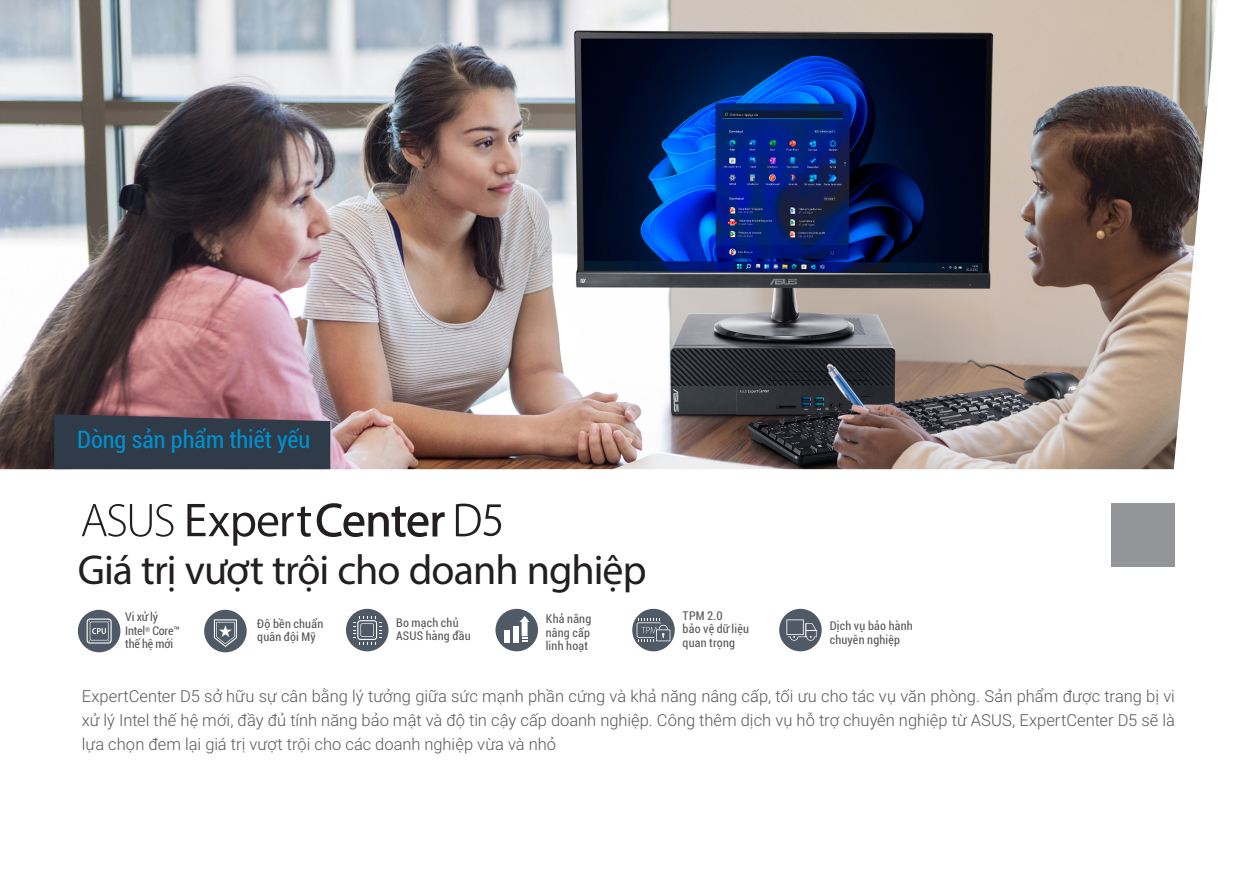
<style>
.page{position:relative;width:1259px;height:893px;background:#fff}
.page>*{position:absolute;margin:0;border:0;box-sizing:border-box;transform-origin:0 0}
.Product_tagline{font:42px "Myriad Pro";letter-spacing:-.025em;color:#231f20}
.內文中12{font:condensed 24px "Roboto";color:#008fcc}
.Overview{font:300 16.5px/24px "Roboto";color:#57585a;text-align:justify}
.內文8{font:condensed 12px/13.5px "Roboto";letter-spacing:.02em;color:#57585a}
.表格內文{font:condensed 12px "Roboto";letter-spacing:-.015em;color:#57585a}
</style>
<div class="page">
<img style="left:0;top:0;width:1217px;height:469px">
<svg style="left:54px;top:414px;width:276px;height:55px;background:#363e4c"></svg>
<div style="left:1111px;top:503px;width:64px;height:64px;background:#939598"></div>
<svg style="left:187px;top:504px;width:124px;height:42px"></svg>
<svg style="left:82px;top:504px;width:91px;height:33px"></svg>
<svg style="left:317px;top:503px;width:127px;height:34px"></svg>
<svg style="left:456px;top:504px;width:45px;height:32px"></svg>
<div style="left:495px;top:609px;width:43px;height:42px;background:#505a66;border-radius:50%"></div>
<div style="left:504px;top:630px;width:6px;height:12px;background:#fff"></div>
<div style="left:513px;top:626px;width:6px;height:16px;background:#fff"></div>
<svg style="left:519px;top:616px;width:10px;height:26px"></svg>
<div style="left:78px;top:610px;width:42px;height:42px;background:#505a66;border-radius:50%"></div>
<svg style="left:87px;top:619px;width:25px;height:25px"></svg>
<div style="left:346px;top:609px;width:42px;height:42px;background:#505a66;border-radius:50%"></div>
<svg style="left:353px;top:616px;width:28px;height:28px"></svg>
<div style="left:204px;top:610px;width:43px;height:42px;background:#505a66;border-radius:50%"></div>
<svg style="left:214px;top:619px;width:23px;height:28px"></svg>
<div style="left:632px;top:609px;width:43px;height:42px;background:#505a66;border-radius:50%"></div>
<svg style="left:636px;top:618px;width:34px;height:24px"></svg>
<div style="left:779px;top:609px;width:42px;height:42px;background:#505a66;border-radius:50%"></div>
<svg style="left:786px;top:619px;width:30px;height:22px"></svg>
<p class="內文中12" style="left:77px;top:423px;width:235px">Dòng sản phẩm thiết yếu</p>
<p class="Product_tagline" style="left:78px;top:544px;width:570px">Giá trị vượt trội cho doanh nghiệp</p>
<p class="表格內文" style="left:125px;top:609px;width:34px">Vi xử lý</p>
<p class="表格內文" style="left:125px;top:622px;width:56px">Intel<sup>®</sup> Core™</p>
<p class="表格內文" style="left:125px;top:636px;width:49px">thế hệ mới</p>
<p class="內文8" style="left:257px;top:616px;width:67px">Độ bền chuẩn quân đội Mỹ</p>
<p class="內文8" style="left:682px;top:608px;width:68px">TPM 2.0<br>bảo vệ dữ liệu quan trọng</p>
<p class="內文8" style="left:829px;top:619px;width:84px">Dịch vụ bảo hành chuyên nghiệp</p>
<p class="內文8" style="left:546px;top:612px;width:47px;text-align:justify">Khả năng nâng cấp linh hoạt</p>
<p class="內文8" style="left:396px;top:615px;width:76px">Bo mạch chủ<br>ASUS hàng đầu</p>
<p class="Overview" style="left:82px;top:683px;width:1094px">ExpertCenter D5 sở hữu sự cân bằng lý tưởng giữa sức mạnh phần cứng và khả năng nâng cấp, tối ưu cho tác vụ văn phòng. Sản phẩm được trang bị vi xử lý Intel thế hệ mới, đầy đủ tính năng bảo mật và độ tin cậy cấp doanh nghiệp. Công thêm dịch vụ hỗ trợ chuyên nghiệp từ ASUS, ExpertCenter D5 sẽ là lựa chọn đem lại giá trị vượt trội cho các doanh nghiệp vừa và nhỏ</p>
</div>
